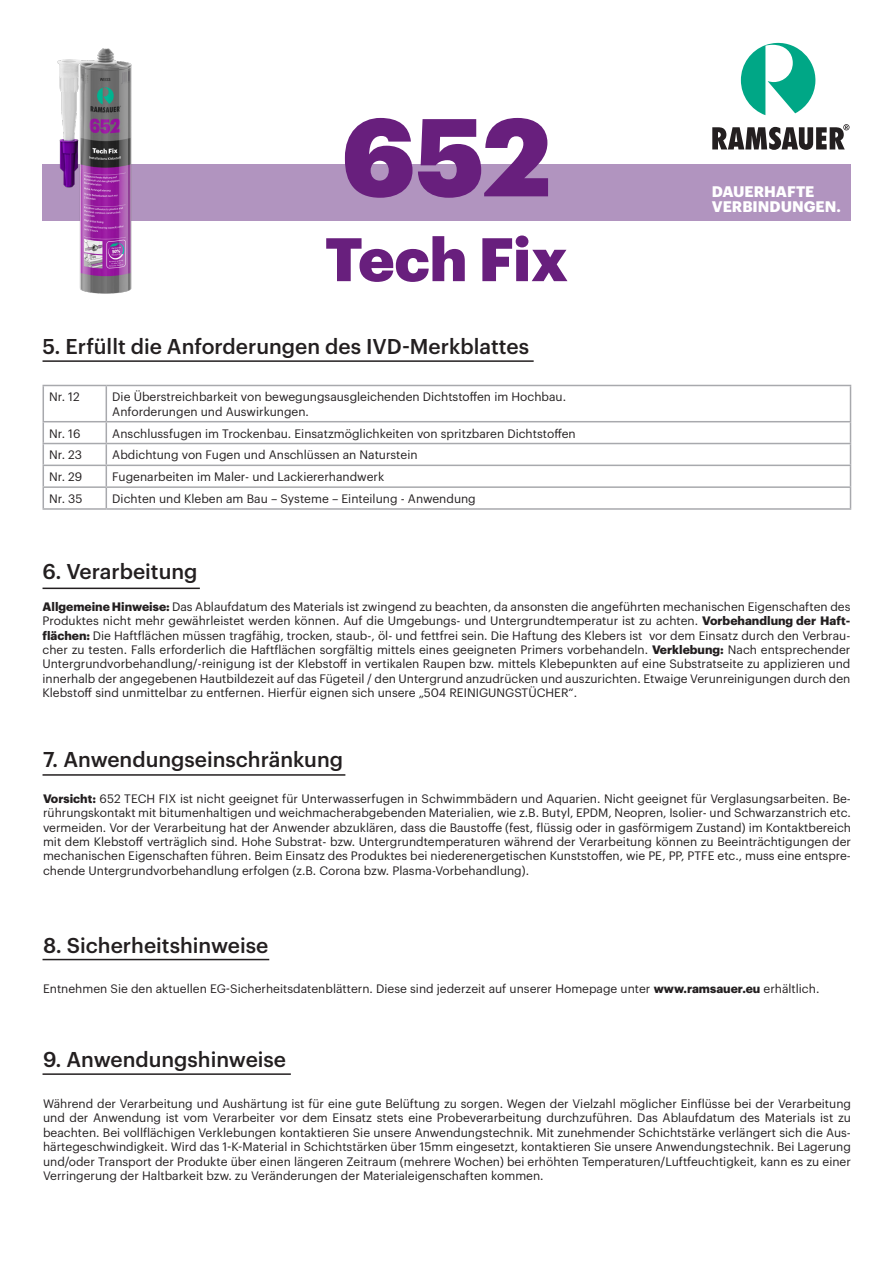
<style>
.page{position:relative;width:893px;height:1263px;background:#fff}
.page>*{position:absolute;margin:0;border:0;box-sizing:border-box;transform-origin:0 0}
.t1{font:900 108px "Graphik";color:#681f7d}
.t2{font:900 60px "Graphik";color:#681f7d}
.t3{font:500 21px "Graphik";color:#231f20}
.t4{font:700 15px "Graphik";color:#fff}
.t5{font:12px/14.4px "Graphik";color:#231f20;text-align:justify}
.s1{font-weight:700}
</style>
<div class="page">
<div style="left:43px;top:164px;width:808px;height:57px;background:#b194bf"></div>
<hr style="left:43px;top:385px;width:63px;height:1px;background:#a8a9ad">
<hr style="left:43px;top:386px;width:1px;height:35px;background:#a8a9ad">
<hr style="left:106px;top:385px;width:745px;height:1px;background:#a8a9ad">
<hr style="left:106px;top:386px;width:1px;height:35px;background:#a8a9ad">
<hr style="left:850px;top:386px;width:1px;height:35px;background:#a8a9ad">
<hr style="left:43px;top:421px;width:63px;height:1px;background:#a8a9ad">
<hr style="left:106px;top:421px;width:745px;height:1px;background:#a8a9ad">
<hr style="left:43px;top:443px;width:63px;height:1px;background:#a8a9ad">
<hr style="left:106px;top:443px;width:745px;height:1px;background:#a8a9ad">
<hr style="left:43px;top:465px;width:63px;height:1px;background:#a8a9ad">
<hr style="left:106px;top:465px;width:745px;height:1px;background:#a8a9ad">
<hr style="left:43px;top:486px;width:63px;height:2px;background:#a8a9ad">
<svg style="left:43px;top:422px;width:1px;height:86px"></svg>
<hr style="left:106px;top:486px;width:745px;height:2px;background:#a8a9ad">
<svg style="left:106px;top:422px;width:1px;height:86px"></svg>
<svg style="left:850px;top:422px;width:1px;height:86px"></svg>
<hr style="left:43px;top:508px;width:63px;height:2px;background:#a8a9ad">
<hr style="left:106px;top:508px;width:745px;height:2px;background:#a8a9ad">
<hr style="left:43px;top:360px;width:491px;height:2px;background:#231f20">
<hr style="left:43px;top:588px;width:157px;height:1px;background:#231f20">
<svg style="left:712px;top:124px;width:137px;height:26px"></svg>
<svg style="left:741px;top:43px;width:75px;height:72px"></svg>
<img style="left:57px;top:48px;width:75px;height:246px">
<hr style="left:43px;top:959px;width:226px;height:1px;background:#231f20">
<hr style="left:43px;top:1073px;width:248px;height:2px;background:#231f20">
<hr style="left:43px;top:774px;width:302px;height:2px;background:#231f20">
<p class="t1" style="left:341px;top:73px;width:211px">652</p>
<p class="t2" style="left:325px;top:213px;width:244px">Tech Fix</p>
<p class="t3" style="left:43px;top:331px;width:488px">5. Erfüllt die Anforderungen des IVD-Merkblattes</p>
<p class="t5" style="left:49px;top:389px;width:32px">Nr. 12</p>
<p class="t5" style="left:112px;top:389px;width:455px">Die Überstreichbarkeit von bewegungsausgleichenden Dichtstoffen im Hochbau.</p>
<p class="t5" style="left:112px;top:403px;width:198px">Anforderungen und Auswirkungen.</p>
<p class="t5" style="left:49px;top:425px;width:33px">Nr. 16</p>
<p class="t5" style="left:112px;top:425px;width:465px">Anschlussfugen im Trockenbau. Einsatzmöglichkeiten von spritzbaren Dichtstoffen</p>
<p class="t5" style="left:49px;top:447px;width:34px">Nr. 23</p>
<p class="t5" style="left:112px;top:447px;width:307px">Abdichtung von Fugen und Anschlüssen an Naturstein</p>
<p class="t5" style="left:49px;top:469px;width:35px">Nr. 29</p>
<p class="t5" style="left:112px;top:469px;width:273px">Fugenarbeiten im Maler- und Lackiererhandwerk</p>
<p class="t5" style="left:49px;top:490px;width:35px">Nr. 35</p>
<p class="t5" style="left:112px;top:490px;width:365px">Dichten und Kleben am Bau – Systeme – Einteilung - Anwendung</p>
<p class="t4" style="left:712px;top:180px;width:104px">DAUERHAFTE</p>
<p class="t4" style="left:712px;top:195px;width:131px">VERBINDUNGEN.</p>
<p class="t3" style="left:43px;top:556px;width:156px">6. Verarbeitung</p>
<p class="t5" style="left:43px;top:598px;width:809px"><span class="s1">Allgemeine Hinweise:</span> Das Ablaufdatum des Materials ist zwingend zu beachten, da ansonsten die angeführten mechanischen Eigenschaften des Produktes nicht mehr gewährleistet werden können. Auf die Umgebungs- und Untergrundtemperatur ist zu achten. <span class="s1">Vorbehandlung der Haft&shy;flächen:</span> Die Haftflächen müssen tragfähig, trocken, staub-, öl- und fettfrei sein. Die Haftung des Klebers ist vor dem Einsatz durch den Verbrau&shy;cher zu testen. Falls erforderlich die Haftflächen sorgfältig mittels eines geeigneten Primers vorbehandeln. <span class="s1">Verklebung:</span> Nach entsprechender Untergrundvorbehandlung/-reinigung ist der Klebstoff in vertikalen Raupen bzw. mittels Klebepunkten auf eine Substratseite zu applizieren und innerhalb der angegebenen Hautbildezeit auf das Fügeteil / den Untergrund anzudrücken und auszurichten. Etwaige Verunreinigungen durch den Klebstoff sind unmittelbar zu entfernen. Hierfür eignen sich unsere „504 REINIGUNGSTÜCHER“.</p>
<p class="t3" style="left:43px;top:743px;width:301px">7. Anwendungseinschränkung</p>
<p class="t5" style="left:43px;top:790px;width:809px"><span class="s1">Vorsicht:</span> 652 TECH FIX ist nicht geeignet für Unterwasserfugen in Schwimmbädern und Aquarien. Nicht geeignet für Verglasungsarbeiten. Be&shy;rührungskontakt mit bitumenhaltigen und weichmacherabgebenden Materialien, wie z.B. Butyl, EPDM, Neopren, Isolier- und Schwarzanstrich etc. vermeiden. Vor der Verarbeitung hat der Anwender abzuklären, dass die Baustoffe (fest, flüssig oder in gasförmigem Zustand) im Kontaktbereich mit dem Klebstoff verträglich sind. Hohe Substrat- bzw. Untergrundtemperaturen während der Verarbeitung können zu Beeinträchtigungen der mechanischen Eigenschaften führen. Beim Einsatz des Produktes bei niederenergetischen Kunststoffen, wie PE, PP, PTFE etc., muss eine entspre&shy;chende Untergrundvorbehandlung erfolgen (z.B. Corona bzw. Plasma-Vorbehandlung).</p>
<p class="t3" style="left:43px;top:929px;width:227px">8. Sicherheitshinweise</p>
<p class="t5" style="left:43px;top:981px;width:778px">Entnehmen Sie den aktuellen EG-Sicherheitsdatenblättern. Diese sind jederzeit auf unserer Homepage unter <span class="s1">www.ramsauer.eu</span> erhältlich.</p>
<p class="t3" style="left:43px;top:1043px;width:245px">9. Anwendungshinweise</p>
<p class="t5" style="left:43px;top:1095px;width:809px">Während der Verarbeitung und Aushärtung ist für eine gute Belüftung zu sorgen. Wegen der Vielzahl möglicher Einflüsse bei der Verarbeitung und der Anwendung ist vom Verarbeiter vor dem Einsatz stets eine Probeverarbeitung durchzuführen. Das Ablaufdatum des Materials ist zu beachten. Bei vollflächigen Verklebungen kontaktieren Sie unsere Anwendungstechnik. Mit zunehmender Schichtstärke verlängert sich die Aus&shy;härtegeschwindigkeit. Wird das 1-K-Material in Schichtstärken über 15mm eingesetzt, kontaktieren Sie unsere Anwendungstechnik. Bei Lagerung und/oder Transport der Produkte über einen längeren Zeitraum (mehrere Wochen) bei erhöhten Temperaturen/Luftfeuchtigkeit, kann es zu einer Verringerung der Haltbarkeit bzw. zu Veränderungen der Materialeigenschaften kommen.</p>
</div>
